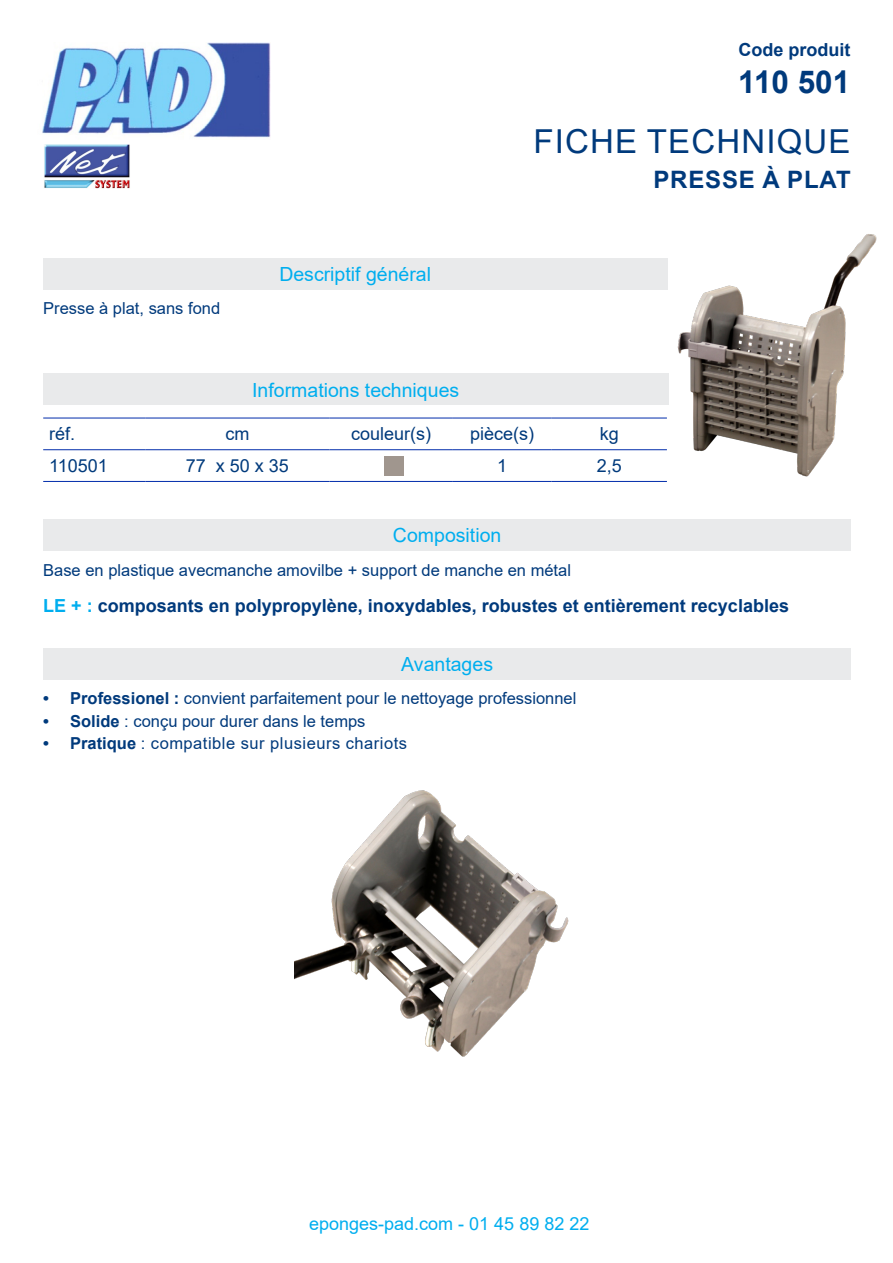
<style>
.page{position:relative;width:893px;height:1263px;background:#fff}
.page>*{position:absolute;margin:0;border:0;box-sizing:border-box;transform-origin:0 0}
.t1{font:33px "Arial";letter-spacing:.035em;color:#003a7c}
.t2{font:700 31.5px "Arial";color:#003a7c}
.t3{font:700 24px "Arial";letter-spacing:.035em;color:#003a7c}
.t4{font:19.5px "Arial";color:#00aeef}
.t5{font:700 18px "Arial";color:#003a7c}
.t6{font:18px "Arial";color:#003a7c}
.t7{font:18px "Arial";color:#00aeef}
.t8{font:16.5px "Arial";color:#003a7c}
.t9{font:16.5px "Arial";letter-spacing:.03em;color:#003a7c}
.s1{color:#00aeef}
.s2{font-weight:700}
</style>
<div class="page">
<img style="left:677px;top:234px;width:200px;height:243px">
<img style="left:294px;top:790px;width:275px;height:267px">
<div style="left:43px;top:258px;width:624px;height:31px;background:#e9eaeb"></div>
<div style="left:43px;top:519px;width:808px;height:31px;background:#e9eaeb"></div>
<div style="left:43px;top:374px;width:625px;height:31px;background:#e9eaeb"></div>
<img style="left:42px;top:43px;width:229px;height:95px">
<img style="left:44px;top:145px;width:86px;height:43px">
<hr style="left:43px;top:418px;width:102px;height:1px;background:#002caa">
<hr style="left:145px;top:418px;width:185px;height:1px;background:#002caa">
<hr style="left:330px;top:418px;width:123px;height:1px;background:#002caa">
<hr style="left:453px;top:418px;width:99px;height:1px;background:#002caa">
<hr style="left:552px;top:418px;width:115px;height:1px;background:#002caa">
<hr style="left:43px;top:449px;width:102px;height:1px;background:#002caa">
<hr style="left:145px;top:449px;width:185px;height:1px;background:#002caa">
<hr style="left:330px;top:449px;width:123px;height:1px;background:#002caa">
<hr style="left:453px;top:449px;width:99px;height:1px;background:#002caa">
<hr style="left:552px;top:449px;width:115px;height:1px;background:#002caa">
<hr style="left:43px;top:481px;width:102px;height:1px;background:#002caa">
<hr style="left:145px;top:481px;width:185px;height:1px;background:#002caa">
<hr style="left:330px;top:481px;width:123px;height:1px;background:#002caa">
<hr style="left:453px;top:481px;width:99px;height:1px;background:#002caa">
<hr style="left:552px;top:481px;width:115px;height:1px;background:#002caa">
<div style="left:384px;top:456px;width:19px;height:19px;background:#a0968e"></div>
<div style="left:43px;top:648px;width:808px;height:32px;background:#e9eaeb"></div>
<p class="t8" style="left:43px;top:297px;width:179px">Presse à plat, sans fond</p>
<p class="t4" style="left:279px;top:260px;width:153px">Descriptif général</p>
<p class="t4" style="left:252px;top:376px;width:209px">Informations techniques</p>
<p class="t5" style="left:738px;top:37px;width:113px">Code produit</p>
<p class="t2" style="left:738px;top:60px;width:114px">110 501</p>
<p class="t1" style="left:534px;top:119px;width:318px">FICHE TECHNIQUE</p>
<p class="t3" style="left:653px;top:163px;width:199px">PRESSE À PLAT</p>
<p class="t6" style="left:49px;top:422px;width:28px">réf.</p>
<p class="t6" style="left:225px;top:422px;width:25px">cm</p>
<p class="t6" style="left:351px;top:422px;width:82px">couleur(s)</p>
<p class="t6" style="left:470px;top:422px;width:66px">pièce(s)</p>
<p class="t6" style="left:600px;top:422px;width:21px">kg</p>
<p class="t6" style="left:49px;top:453px;width:60px">110501</p>
<p class="t6" style="left:186px;top:453px;width:105px">77 x 50 x 35</p>
<p class="t6" style="left:497px;top:453px;width:12px">1</p>
<p class="t6" style="left:597px;top:453px;width:27px">2,5</p>
<p class="t4" style="left:393px;top:522px;width:110px">Composition</p>
<p class="t8" style="left:43px;top:559px;width:529px">Base en plastique avecmanche amovilbe + support de manche en métal</p>
<p class="t5" style="left:43px;top:593px;width:747px"><span class="s1">LE + :</span> composants en polypropylène, inoxydables, robustes et entièrement recyclables</p>
<p class="t4" style="left:401px;top:651px;width:93px">Avantages</p>
<p class="t8" style="left:43px;top:687px;width:535px"><span class="s2">• Professionel :</span> convient parfaitement pour le nettoyage professionnel</p>
<p class="t8" style="left:43px;top:710px;width:324px"><span class="s2">• Solide</span> : conçu pour durer dans le temps</p>
<p class="t9" style="left:43px;top:732px;width:365px"><span class="s2">• Pratique</span> : compatible sur plusieurs chariots</p>
<p class="t7" style="left:309px;top:1211px;width:282px">eponges-pad.com - 01 45 89 82 22</p>
</div>
